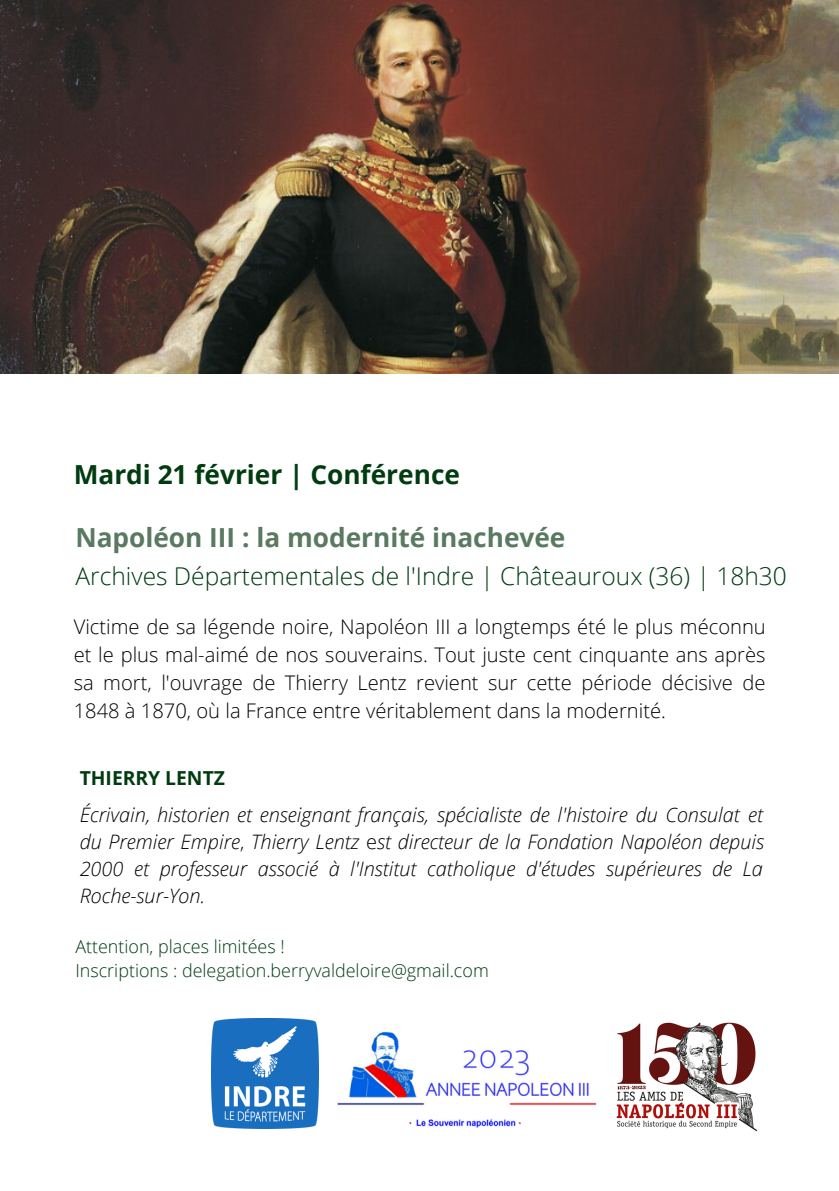
<style>
.page{position:relative;width:839px;height:1191px;background:#fff}
.page>*{position:absolute;margin:0;border:0;box-sizing:border-box;transform-origin:0 0}
.t1{font:700 26.2px "Open Sans";color:#597a60}
.t2{font:700 26.2px "Open Sans";color:#013c10}
.t3{font:300 24.6px "Open Sans";color:#013c10}
.t4{font:300 20.2px/28px "Open Sans";color:#000;text-align:justify}
.t5{font:italic 300 20px/27px "Open Sans";color:#000;text-align:justify}
.t6{font:700 19.2px "Open Sans";color:#013c10}
.t7{font:300 18px "Open Sans";color:#013c10}
.s1{font-style:normal}
</style>
<div class="page">
<img style="left:0;top:0;width:838px;height:374px">
<img style="left:616px;top:1022px;width:142px;height:110px">
<img style="left:337px;top:1031px;width:260px;height:97px">
<img style="left:212px;top:1019px;width:106px;height:109px">
<p class="t2" style="left:74px;top:456px;width:388px">Mardi 21 février | Conférence</p>
<p class="t1" style="left:75px;top:519px;width:491px">Napoléon III : la modernité inachevée</p>
<p class="t3" style="left:75px;top:559px;width:712px">Archives Départementales de l'Indre | Châteauroux (36) | 18h30</p>
<p class="t4" style="left:74px;top:612px;width:693px">Victime de sa légende noire, Napoléon III a longtemps été le plus méconnu et le plus mal-aimé de nos souverains. Tout juste cent cinquante ans après sa mort, l'ouvrage de Thierry Lentz revient sur cette période décisive de 1848 à 1870, où la France entre véritablement dans la modernité.</p>
<p class="t6" style="left:80px;top:765px;width:147px">THIERRY LENTZ</p>
<p class="t5" style="left:80px;top:800px;width:686px">Écrivain, historien et enseignant français, spécialiste de l'histoire du Consulat et du Premier Empire<span class="s1">,</span> Thierry Lentz <span class="s1">e</span>st directeur de la Fondation Napoléon depuis 2000 et professeur associé à l'Institut catholique d'études supérieures de La Roche-sur-Yon.</p>
<p class="t7" style="left:75px;top:934px;width:211px">Attention, places limitées !</p>
<p class="t7" style="left:75px;top:958px;width:415px">Inscriptions : delegation.berryvaldeloire@gmail.com</p>
</div>
